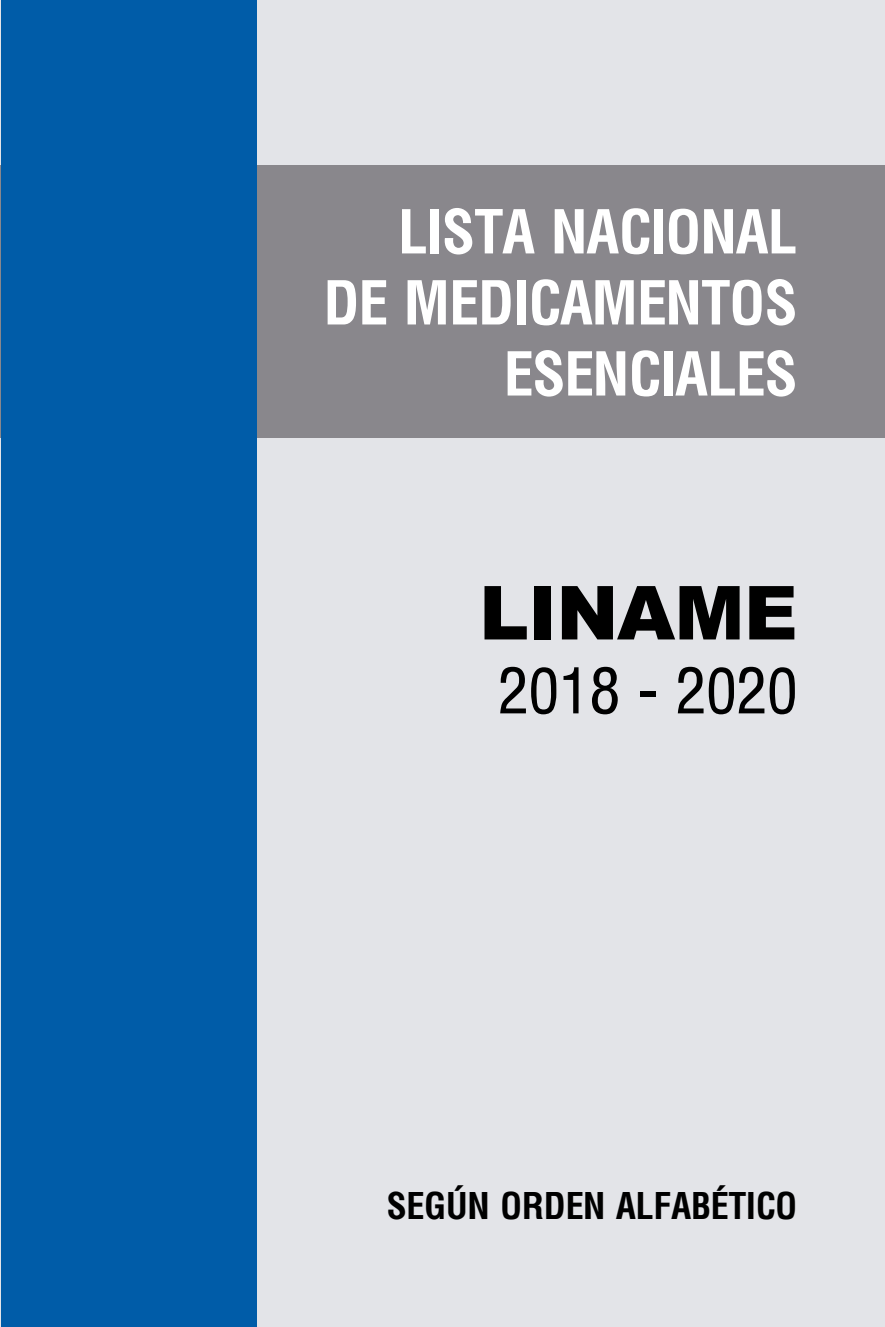
<style>
.page{position:relative;width:885px;height:1327px;background:#fff}
.page>*{position:absolute;margin:0;border:0;box-sizing:border-box;transform-origin:0 0}
.t1{font:900 74.4px "Arial";letter-spacing:-.01em;color:#000}
.t2{font:61.5px "Arena Condensed";letter-spacing:-.01em;color:#000}
.t3{font:700 59.1px/71.1px "Arena Condensed";letter-spacing:-.02em;color:#fff;text-align:right}
.t4{font:700 36px "Arena Condensed";letter-spacing:-.01em;color:#000}
</style>
<div class="page">
<div style="left:0;top:0;width:884px;height:1327px;background:#e3e4e8"></div>
<div style="left:0;top:166px;width:884px;height:272px;background:#89878c"></div>
<div style="left:2px;top:0;width:255px;height:1327px;background:#005ca8"></div>
<p class="t3" style="left:323px;top:196px;width:476px">LISTA NACIONAL<br>DE MEDICAMENTOS<br>ESENCIALES</p>
<p class="t1" style="left:479px;top:559px;width:320px">LINAME</p>
<p class="t2" style="left:497px;top:655px;width:301px">2018 - 2020</p>
<p class="t4" style="left:387px;top:1184px;width:412px">SEGÚN ORDEN ALFABÉTICO</p>
</div>
